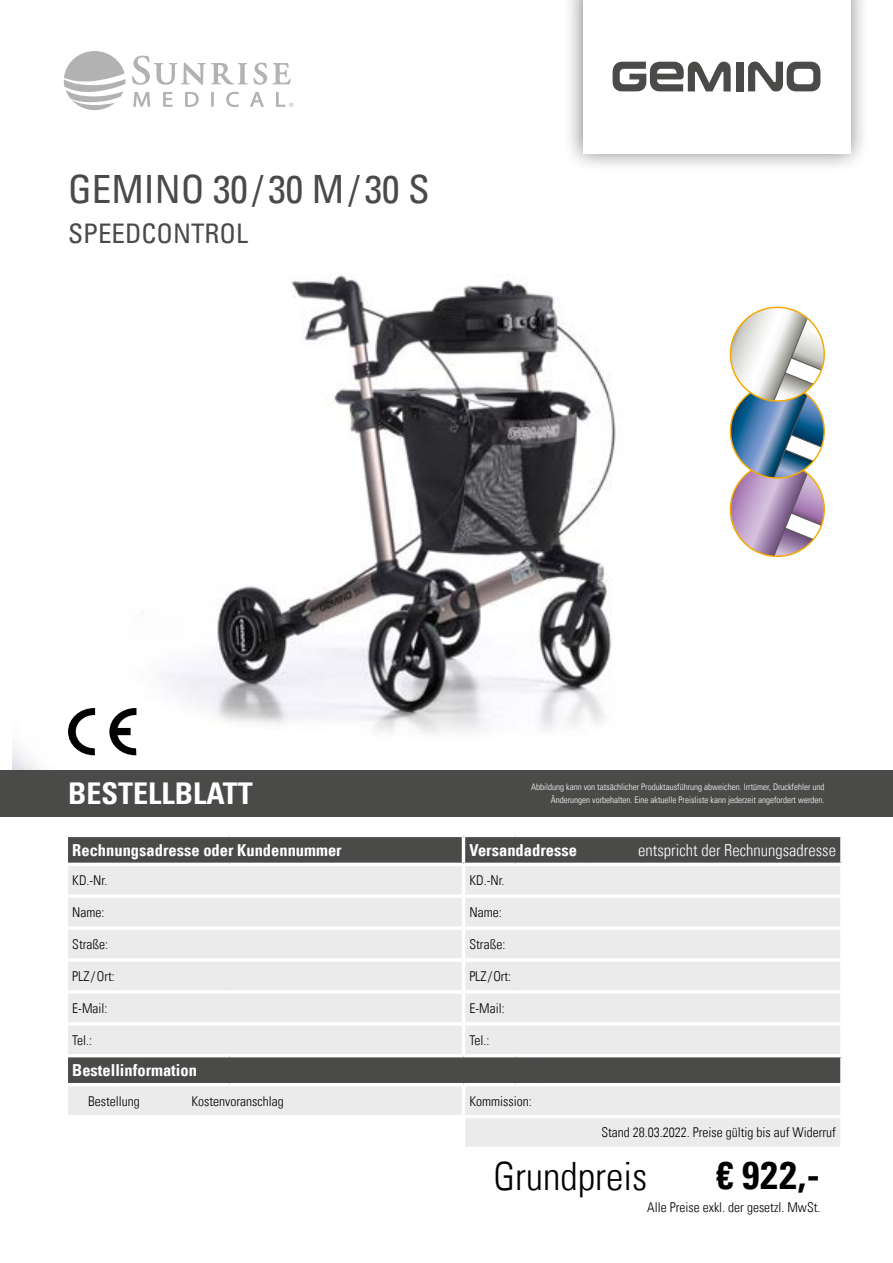
<style>
.page{position:relative;width:893px;height:1263px;background:#fff}
.page>*{position:absolute;margin:0;border:0;box-sizing:border-box;transform-origin:0 0}
.t1{font:condensed 39px "Univers Com 57";color:#4a4a49}
.t2{font:39px "Univers Com 47 Light Cond";color:#000}
.t3{font:39px "Univers Com 67 Bold Cond";color:#000}
.t4{font:30px "Univers Com 67 Bold Cond";color:#fff}
.t5{font:condensed 27px "Univers Com 57";color:#4a4a49}
.t6{font:16.5px "Univers Com 67 Bold Cond";color:#fff}
.t7{font:16.5px "Univers Com 47 Light Cond";color:#fff}
.t8{font:13.5px "Univers Com 47 Light Cond";color:#000}
.t9{font:9px/13.5px "Univers Com 47 Light Cond";color:#fff;text-align:right}
</style>
<div class="page">
<img style="left:13px;top:275px;width:812px;height:495px">
<svg style="left:68px;top:837px;width:772px;height:26px;background:#4d4d4c"></svg>
<svg style="left:68px;top:866px;width:772px;height:249px;background:#d8d8d8"></svg>
<div style="left:465px;top:1118px;width:375px;height:29px;background:#ebebeb"></div>
<svg style="left:840px;top:837px;width:2px;height:26px"></svg>
<svg style="left:840px;top:1057px;width:2px;height:26px"></svg>
<hr style="left:462px;top:837px;width:3px;height:26px;background:#fff">
<hr style="left:515px;top:894px;width:25px;height:4px;background:#fff">
<hr style="left:540px;top:894px;width:46px;height:4px;background:#fff">
<hr style="left:586px;top:894px;width:258px;height:4px;background:#fff">
<hr style="left:515px;top:926px;width:25px;height:4px;background:#fff">
<hr style="left:540px;top:926px;width:46px;height:4px;background:#fff">
<hr style="left:586px;top:926px;width:258px;height:4px;background:#fff">
<hr style="left:515px;top:958px;width:25px;height:4px;background:#fff">
<hr style="left:540px;top:958px;width:46px;height:4px;background:#fff">
<hr style="left:586px;top:958px;width:258px;height:4px;background:#fff">
<hr style="left:515px;top:990px;width:25px;height:3px;background:#fff">
<hr style="left:540px;top:990px;width:46px;height:3px;background:#fff">
<hr style="left:586px;top:990px;width:258px;height:3px;background:#fff">
<hr style="left:515px;top:1022px;width:25px;height:3px;background:#fff">
<hr style="left:540px;top:1022px;width:46px;height:3px;background:#fff">
<hr style="left:586px;top:1022px;width:258px;height:3px;background:#fff">
<hr style="left:68px;top:1054px;width:51px;height:3px;background:#fff">
<hr style="left:119px;top:1054px;width:111px;height:3px;background:#fff">
<hr style="left:230px;top:1054px;width:233px;height:3px;background:#fff">
<hr style="left:463px;top:1054px;width:52px;height:3px;background:#fff">
<hr style="left:515px;top:1054px;width:25px;height:3px;background:#fff">
<hr style="left:540px;top:1054px;width:46px;height:3px;background:#fff">
<hr style="left:586px;top:1054px;width:258px;height:3px;background:#fff">
<hr style="left:68px;top:1083px;width:51px;height:3px;background:#fff">
<hr style="left:119px;top:1083px;width:111px;height:3px;background:#fff">
<hr style="left:230px;top:1083px;width:233px;height:3px;background:#fff">
<hr style="left:540px;top:1083px;width:46px;height:3px;background:#fff">
<hr style="left:586px;top:1083px;width:258px;height:3px;background:#fff">
<hr style="left:463px;top:1083px;width:52px;height:3px;background:#fff">
<hr style="left:462px;top:1086px;width:3px;height:29px;background:#fff">
<hr style="left:515px;top:1083px;width:25px;height:3px;background:#fff">
<hr style="left:68px;top:894px;width:51px;height:4px;background:#fff">
<hr style="left:119px;top:894px;width:111px;height:4px;background:#fff">
<hr style="left:230px;top:894px;width:233px;height:4px;background:#fff">
<hr style="left:463px;top:894px;width:52px;height:4px;background:#fff">
<hr style="left:68px;top:926px;width:51px;height:4px;background:#fff">
<hr style="left:119px;top:926px;width:111px;height:4px;background:#fff">
<hr style="left:230px;top:926px;width:233px;height:4px;background:#fff">
<hr style="left:463px;top:926px;width:52px;height:4px;background:#fff">
<hr style="left:68px;top:958px;width:51px;height:4px;background:#fff">
<hr style="left:119px;top:958px;width:111px;height:4px;background:#fff">
<hr style="left:230px;top:958px;width:233px;height:4px;background:#fff">
<hr style="left:463px;top:958px;width:52px;height:4px;background:#fff">
<hr style="left:68px;top:990px;width:51px;height:3px;background:#fff">
<hr style="left:119px;top:990px;width:111px;height:3px;background:#fff">
<hr style="left:230px;top:990px;width:233px;height:3px;background:#fff">
<hr style="left:463px;top:990px;width:52px;height:3px;background:#fff">
<hr style="left:68px;top:1022px;width:51px;height:3px;background:#fff">
<hr style="left:119px;top:1022px;width:111px;height:3px;background:#fff">
<hr style="left:230px;top:1022px;width:233px;height:3px;background:#fff">
<hr style="left:463px;top:1022px;width:52px;height:3px;background:#fff">
<hr style="left:462px;top:866px;width:3px;height:28px;background:#fff">
<hr style="left:462px;top:898px;width:3px;height:28px;background:#fff">
<hr style="left:462px;top:930px;width:3px;height:28px;background:#fff">
<hr style="left:462px;top:962px;width:3px;height:28px;background:#fff">
<hr style="left:462px;top:993px;width:3px;height:29px;background:#fff">
<hr style="left:462px;top:1025px;width:3px;height:29px;background:#fff">
<div style="left:0;top:770px;width:893px;height:46px;background:#4a4a49"></div>
<svg style="left:68px;top:708px;width:27px;height:47px"></svg>
<svg style="left:109px;top:708px;width:27px;height:47px"></svg>
<svg style="left:730px;top:307px;width:94px;height:249px"></svg>
<div style="left:563px;top:0;width:308px;height:173px;background:#000;opacity:.5"></div>
<div style="left:583px;top:0;width:267px;height:153px;background:#fff"></div>
<div style="left:736px;top:62px;width:7px;height:29px;background:#4a4a49"></div>
<svg style="left:748px;top:62px;width:72px;height:29px"></svg>
<svg style="left:613px;top:62px;width:118px;height:29px"></svg>
<svg style="left:64px;top:51px;width:61px;height:59px"></svg>
<svg style="left:132px;top:56px;width:135px;height:29px"></svg>
<svg style="left:273px;top:63px;width:18px;height:21px"></svg>
<svg style="left:133px;top:92px;width:17px;height:15px"></svg>
<svg style="left:163px;top:92px;width:10px;height:15px"></svg>
<svg style="left:185px;top:92px;width:14px;height:15px"></svg>
<svg style="left:211px;top:92px;width:3px;height:15px"></svg>
<svg style="left:226px;top:92px;width:13px;height:15px"></svg>
<svg style="left:250px;top:92px;width:14px;height:15px"></svg>
<svg style="left:276px;top:92px;width:17px;height:15px"></svg>
<h1 class="t1" style="left:68px;top:164px;width:363px">GEMINO 30 / 30 M/ 30 S</h1>
<h3 class="t5" style="left:68px;top:216px;width:182px">SPEEDCONTROL</h3>
<h2 class="t4" style="left:68px;top:775px;width:186px">BESTELLBLATT</h2>
<p class="t9" style="left:531px;top:780px;width:295px">Abbildung kann von tatsächlicher Produktausführung abweichen. Irrtümer, Druckfehler und<br>Änderungen vorbehalten. Eine aktuelle Preisliste kann jederzeit angefordert werden.</p>
<p class="t6" style="left:72px;top:840px;width:271px">Rechnungsadresse oder Kundennummer</p>
<p class="t6" style="left:469px;top:840px;width:109px">Versandadresse</p>
<p class="t7" style="left:638px;top:840px;width:199px">entspricht der Rechnungsadresse</p>
<p class="t8" style="left:72px;top:872px;width:37px">KD.-Nr.</p>
<p class="t8" style="left:469px;top:872px;width:37px">KD.-Nr.</p>
<p class="t8" style="left:72px;top:904px;width:34px">Name:</p>
<p class="t8" style="left:469px;top:904px;width:34px">Name:</p>
<p class="t8" style="left:72px;top:936px;width:37px">Straße:</p>
<p class="t8" style="left:469px;top:936px;width:37px">Straße:</p>
<p class="t8" style="left:72px;top:968px;width:44px">PLZ /Ort:</p>
<p class="t8" style="left:469px;top:968px;width:43px">PLZ/Ort:</p>
<p class="t8" style="left:72px;top:1000px;width:37px">E-Mail:</p>
<p class="t8" style="left:469px;top:1000px;width:37px">E-Mail:</p>
<p class="t8" style="left:72px;top:1032px;width:21px">Tel.:</p>
<p class="t8" style="left:469px;top:1032px;width:21px">Tel.:</p>
<p class="t6" style="left:72px;top:1060px;width:126px">Bestellinformation</p>
<p class="t8" style="left:88px;top:1093px;width:53px">Bestellung</p>
<p class="t8" style="left:191px;top:1093px;width:94px">Kostenvoranschlag</p>
<p class="t8" style="left:469px;top:1092px;width:64px">Kommission:</p>
<p class="t8" style="left:601px;top:1124px;width:236px">Stand 28.03.2022. Preise gültig bis auf Widerruf</p>
<h1 class="t2" style="left:493px;top:1152px;width:155px">Grundpreis</h1>
<h1 class="t3" style="left:716px;top:1151px;width:105px">€ 922,-</h1>
<p class="t8" style="left:647px;top:1199px;width:175px">Alle Preise exkl. der gesetzl. MwSt.</p>
</div>
